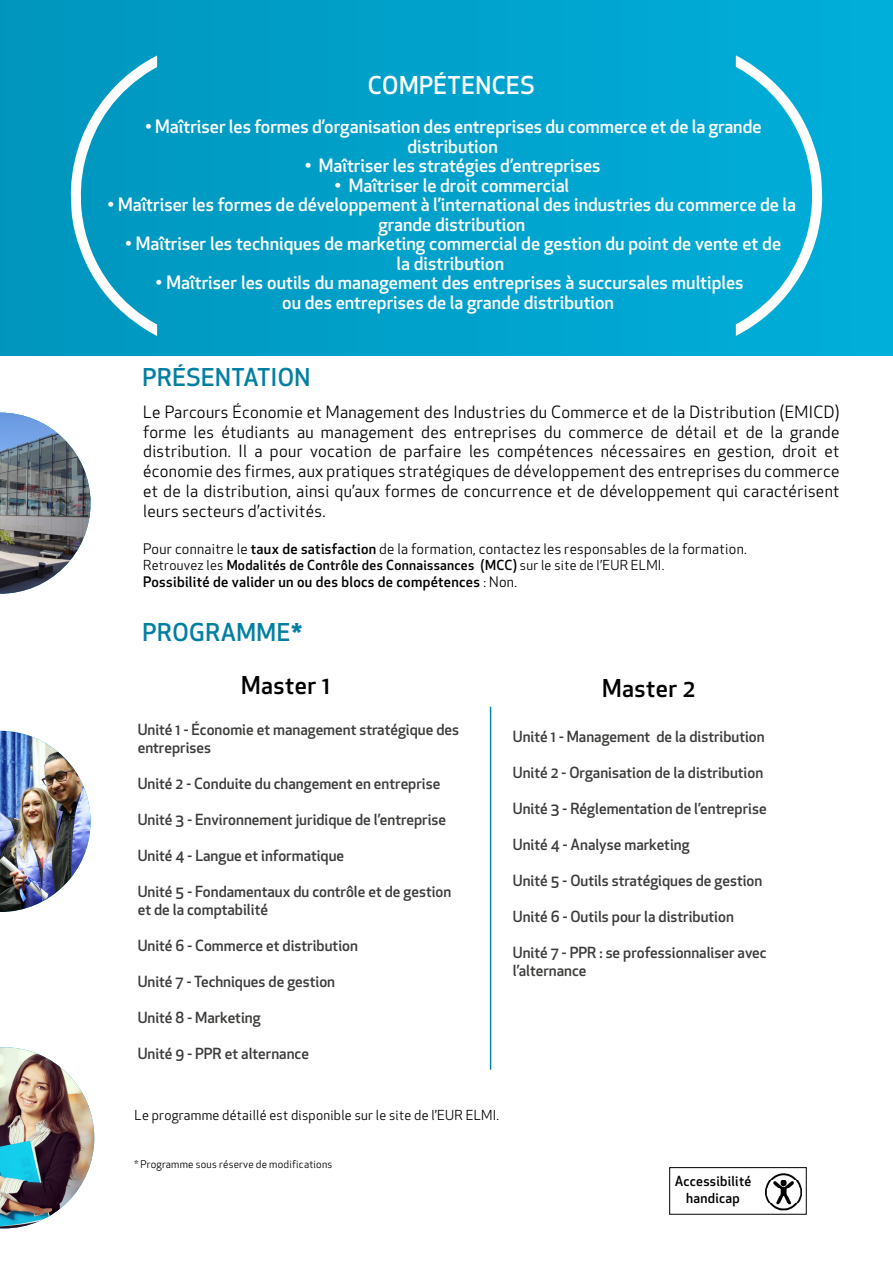
<style>
.page{position:relative;width:893px;height:1263px;background:#fff}
.page>*{position:absolute;margin:0;border:0;box-sizing:border-box;transform-origin:0 0}
.t1{font:500 24px "Apex New";letter-spacing:.02em;color:#007fa2}
.t2{font:500 24px "Apex New";letter-spacing:.02em;color:#000}
.t3{font:500 24px "Apex New";letter-spacing:.02em;color:#fff}
.t4{font:500 18px/19.5px "Apex New";color:#fff;text-align:center}
.t5{font:16.5px/19.8px "Apex New";letter-spacing:.02em;color:#000;text-align:justify}
.t6{font:500 15px/18px "Apex New";color:#3c3c3b}
.t7{font:14.25px "Apex New";letter-spacing:.02em;color:#000}
.t8{font:500 14.25px "Apex New";letter-spacing:.02em;color:#000}
.t9{font:500 13.5px/16.2px "Apex New";letter-spacing:.02em;color:#000;text-align:center}
.t10{font:13.5px "Apex New";letter-spacing:.02em;color:#000}
.t11{font:10.5px "Apex New";letter-spacing:.02em;color:#000}
.s1{font-weight:500}
.s2{font-weight:400}
</style>
<div class="page">
<div style="left:0;top:0;width:893px;height:355px;background:linear-gradient(to right,#0095bd,#00afda)"></div>
<img style="left:0;top:413px;width:91px;height:181px">
<img style="left:0;top:731px;width:91px;height:181px">
<svg style="left:71px;top:55px;width:86px;height:281px;background:#22a6c9"></svg>
<svg style="left:736px;top:55px;width:86px;height:281px;background:#22b7db"></svg>
<img style="left:765px;top:1173px;width:37px;height:38px">
<div style="left:669px;top:1167px;width:138px;height:47px;border:1px solid #000"></div>
<img style="left:0;top:1047px;width:94px;height:181px">
<h1 class="t3" style="left:368px;top:69px;width:168px">COMPÉTENCES</h1>
<p class="t4" style="left:145px;top:117px;width:618px">• Maîtriser les formes d’organisation des entreprises du commerce et de la grande distribution</p>
<p class="t4" style="left:305px;top:156px;width:297px">• Maîtriser les stratégies d’entreprises</p>
<p class="t4" style="left:335px;top:175px;width:236px">• Maîtriser le droit commercial</p>
<p class="t4" style="left:108px;top:195px;width:690px">• Maîtriser les formes de développement à l’international des industries du commerce de la grande distribution</p>
<p class="t4" style="left:125px;top:234px;width:658px">• Maîtriser les techniques de marketing commercial de gestion du point de vente et de la distribution</p>
<p class="t4" style="left:156px;top:273px;width:590px">• Maîtriser les outils du management des entreprises à succursales multiples ou des entreprises de la grande distribution</p>
<h1 class="t1" style="left:143px;top:361px;width:169px">PRÉSENTATION</h1>
<p class="t5" style="left:143px;top:402px;width:698px">Le Parcours Économie et Management des Industries du Commerce et de la Distribution (EMICD) forme les étudiants au management des entreprises du commerce de détail et de la grande distribution. Il a pour vocation de parfaire les compétences nécessaires en gestion, droit et économie des firmes, aux pratiques stratégiques de développement des entreprises du commerce et de la distribution, ainsi qu’aux formes de concurrence et de développement qui caractérisent leurs secteurs d’activités.</p>
<p class="t7" style="left:143px;top:539px;width:605px">Pour connaitre le <span class="s1">taux de satisfaction</span> de la formation, contactez les responsables de la formation.</p>
<p class="t9" style="left:143px;top:557px;width:523px"><span class="s2">Retrouvez les</span> Modalités de Contrôle des Connaissances (MCC) <span class="s2">sur le site de l’EUR ELMI.</span></p>
<p class="t8" style="left:143px;top:572px;width:375px">Possibilité de valider un ou des blocs de compétences <span class="s2">: Non.</span></p>
<h1 class="t1" style="left:143px;top:616px;width:162px">PROGRAMME*</h1>
<h1 class="t2" style="left:241px;top:669px;width:91px">Master 1</h1>
<h1 class="t2" style="left:602px;top:672px;width:95px">Master 2</h1>
<p class="t6" style="left:138px;top:721px;width:323px">Unité 1 - Économie et management stratégique des entreprises</p>
<p class="t6" style="left:138px;top:775px;width:304px">Unité 2 - Conduite du changement en entreprise</p>
<p class="t6" style="left:138px;top:811px;width:310px">Unité 3 - Environnement juridique de l’entreprise</p>
<p class="t6" style="left:138px;top:847px;width:208px">Unité 4 - Langue et informatique</p>
<p class="t6" style="left:138px;top:883px;width:315px">Unité 5 - Fondamentaux du contrôle et de gestion et de la comptabilité</p>
<p class="t6" style="left:138px;top:937px;width:222px">Unité 6 - Commerce et distribution</p>
<p class="t6" style="left:138px;top:973px;width:199px">Unité 7 - Techniques de gestion</p>
<p class="t6" style="left:138px;top:1009px;width:124px">Unité 8 - Marketing</p>
<p class="t6" style="left:138px;top:1045px;width:173px">Unité 9 - PPR et alternance</p>
<p class="t6" style="left:513px;top:727px;width:253px">Unité 1 - Management de la distribution</p>
<p class="t6" style="left:513px;top:763px;width:252px">Unité 2 - Organisation de la distribution</p>
<p class="t6" style="left:513px;top:799px;width:255px">Unité 3 - Réglementation de l’entreprise</p>
<p class="t6" style="left:513px;top:835px;width:178px">Unité 4 - Analyse marketing</p>
<p class="t6" style="left:513px;top:871px;width:251px">Unité 5 - Outils stratégiques de gestion</p>
<p class="t6" style="left:513px;top:907px;width:222px">Unité 6 - Outils pour la distribution</p>
<p class="t6" style="left:513px;top:943px;width:255px">Unité 7 - PPR : se professionnaliser avec l’alternance</p>
<p class="t10" style="left:135px;top:1106px;width:366px">Le programme détaillé est disponible sur le site de l’EUR ELMI.</p>
<p class="t11" style="left:135px;top:1157px;width:199px">* Programme sous réserve de modifications</p>
<p class="t9" style="left:675px;top:1173px;width:78px">Accessibilité handicap</p>
</div>
